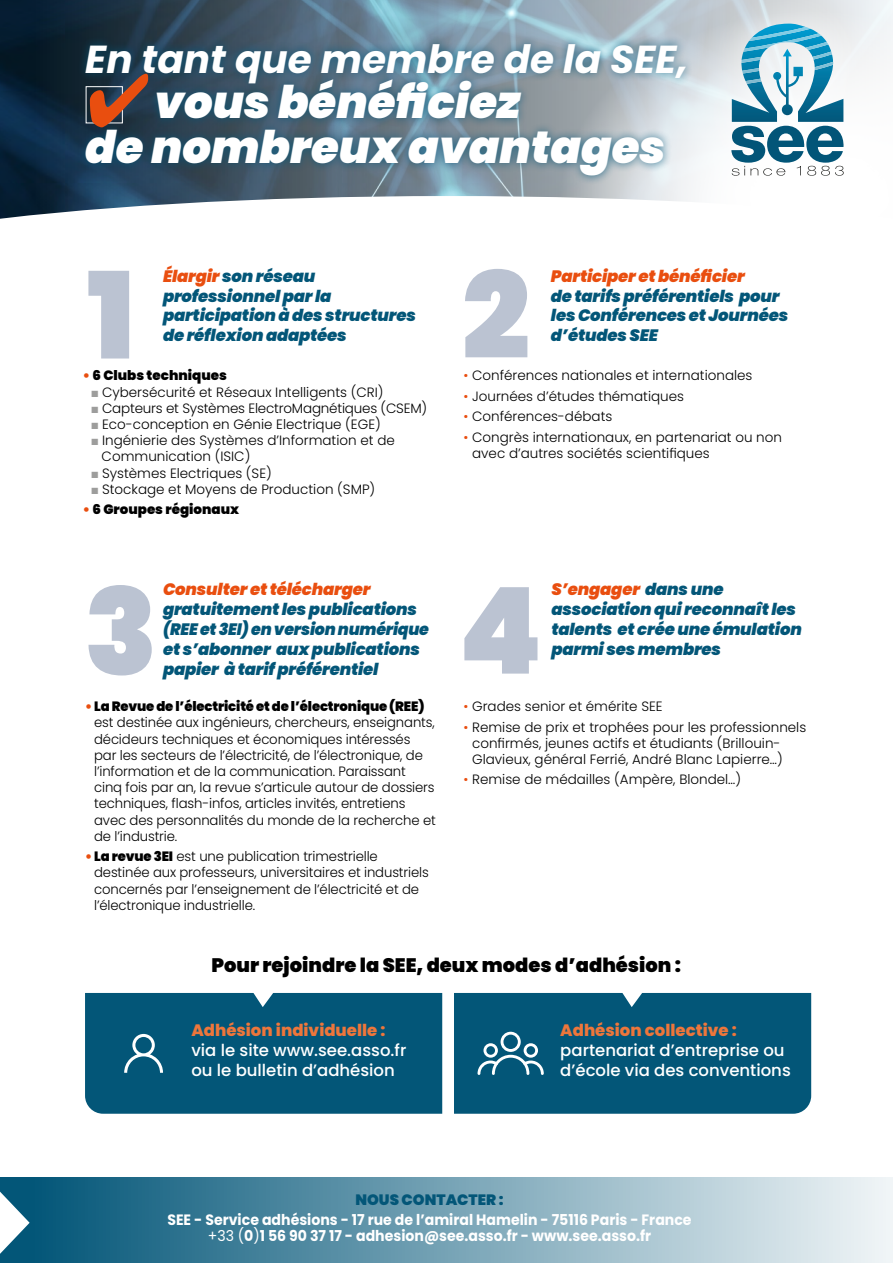
<style>
.page{position:relative;width:893px;height:1263px;background:#fff}
.page>*{position:absolute;margin:0;border:0;box-sizing:border-box;transform-origin:0 0}
.Txt_2{font:900 120px "Poppins";color:#bbc3d2}
.t1{font:italic 900 45px/45px "Poppins";color:#fff}
.t2{font:italic 700 39px "Poppins";color:#fff}
.Txt_2-2{font:900 19.5px "Poppins";color:#000}
.Titre_blanc{font:italic 900 16.5px/19.8px "Poppins";letter-spacing:-.01em;color:#035678}
.t3{font:500 16.5px/19.8px "Poppins";color:#fff}
.t4{font:800 16.5px "Poppins";color:#ee763b}
.Txt_2-3{font:700 15px/15.8px "Poppins";color:#fff;text-align:center;scale:.94 1}
.Txt_2-4{font:900 15px "Poppins";color:#035678}
.Txt_2-5{font:300 13.5px/16.2px "Poppins";color:#000}
.Txt_2-6{font:900 13.5px "Poppins";color:#000}
.s1{color:#e94e0f}
.s2{color:#9d9d9c}
.s3{font-weight:900;color:#e94e0f}
.s4{font-weight:900}
.s5{font-weight:400}
</style>
<div class="page">
<img style="left:0;top:0;width:893px;height:196px">
<svg style="left:0;top:196px;width:560px;height:23px"></svg>
<svg style="left:560px;top:10px;width:333px;height:192px"></svg>
<div style="left:77px;top:35px;width:617px;height:150px;background:#035678;opacity:.75"></div>
<div style="left:454px;top:993px;width:357px;height:121px;background:#035678"></div>
<div style="left:85px;top:993px;width:357px;height:121px;background:#035678"></div>
<div style="left:697px;top:0;width:181px;height:208px;background:#fff;opacity:.75"></div>
<svg style="left:731px;top:24px;width:113px;height:152px"></svg>
<div style="left:0;top:1178px;width:893px;height:85px;background:linear-gradient(to right,#005174,#f1f5f7)"></div>
<svg style="left:90px;top:73px;width:58px;height:54px;background:#264054"></svg>
<div style="left:0;top:1181px;width:30px;height:82px;background:#035678"></div>
<p class="t2" style="left:85px;top:37px;width:604px">En tant que membre de la SEE,</p>
<p class="t1" style="left:85px;top:80px;width:582px;text-indent:69px">vous bénéficiez<br>de nombreux avantages</p>
<p class="Titre_blanc" style="left:163px;top:266px;width:254px"><span class="s1">Élargir</span> son réseau professionnel par la participation à des structures de réflexion adaptées</p>
<p class="Titre_blanc" style="left:551px;top:266px;width:239px"><span class="s1">Participer et bénéficier<br></span>de tarifs préférentiels pour les Conférences et Journées d’études SEE</p>
<p class="Txt_2" style="left:87px;top:247px;width:49px">1</p>
<p class="Txt_2" style="left:462px;top:247px;width:69px">2</p>
<p class="Txt_2-6" style="left:83px;top:368px;width:145px"><span class="s1">•</span> 6 Clubs techniques</p>
<p class="Txt_2-5" style="left:91px;top:384px;width:294px"><span class="s2">■</span> Cybersécurité et Réseaux Intelligents (CRI)</p>
<p class="Txt_2-5" style="left:91px;top:400px;width:337px"><span class="s2">■</span> Capteurs et Systèmes ElectroMagnétiques (CSEM)</p>
<p class="Txt_2-5" style="left:91px;top:416px;width:291px"><span class="s2">■</span> Eco-conception en Génie Electrique (EGE)</p>
<p class="Txt_2-5" style="left:91px;top:432px;width:305px"><span class="s2">■</span> Ingénierie des Systèmes d’Information et de</p>
<p class="Txt_2-5" style="left:102px;top:449px;width:150px">Communication (ISIC)</p>
<p class="Txt_2-5" style="left:91px;top:465px;width:182px"><span class="s2">■</span> Systèmes Electriques (SE)</p>
<p class="Txt_2-5" style="left:91px;top:481px;width:285px"><span class="s2">■</span> Stockage et Moyens de Production (SMP)</p>
<p class="Txt_2-6" style="left:83px;top:502px;width:158px"><span class="s1">•</span> 6 Groupes régionaux</p>
<p class="Txt_2-5" style="left:463px;top:368px;width:290px"><span class="s1">•</span> Conférences nationales et internationales</p>
<p class="Txt_2-5" style="left:463px;top:388px;width:222px"><span class="s1">•</span> Journées d’études thématiques</p>
<p class="Txt_2-5" style="left:463px;top:409px;width:150px"><span class="s1">•</span> Conférences-débats</p>
<p class="Txt_2-5" style="left:472px;top:429px;width:311px;text-indent:-9px"><span class="s1">•</span> Congrès internationaux, en partenariat ou non avec d’autres sociétés scientifiques</p>
<p class="Titre_blanc" style="left:163px;top:580px;width:267px"><span class="s1">Consulter et télécharger </span>gratuitement les publications (REE et 3EI) en version numérique et s’abonner aux publications papier à tarif préférentiel</p>
<p class="Titre_blanc" style="left:551px;top:580px;width:252px"><span class="s1">S’engager</span> dans une association qui reconnaît les talents et crée une émulation parmi ses membres</p>
<p class="Txt_2" style="left:84px;top:563px;width:75px">3</p>
<p class="Txt_2" style="left:458px;top:562px;width:86px">4</p>
<p class="Txt_2-5" style="left:94px;top:698px;width:343px;text-indent:-9px"><span class="s3">•</span> <span class="s4">La Revue de l’électricité et de l’électronique (REE) </span>est destinée aux ingénieurs, chercheurs, enseignants, décideurs techniques et économiques intéressés par les secteurs de l’électricité, de l’électronique, de l’information et de la communication. Paraissant cinq fois par an, la revue s’articule autour de dossiers techniques, flash-infos, articles invités, entretiens avec des personnalités du monde de la recherche et de l’industrie.</p>
<p class="Txt_2-5" style="left:94px;top:848px;width:336px;text-indent:-9px"><span class="s3">•</span> <span class="s4">La revue 3EI</span> est une publication trimestrielle destinée aux professeurs, universitaires et industriels concernés par l’enseignement de l’électricité et de l’électronique industrielle.</p>
<p class="Txt_2-5" style="left:463px;top:698px;width:201px"><span class="s1">•</span> Grades senior et émérite SEE</p>
<p class="Txt_2-5" style="left:472px;top:719px;width:336px;text-indent:-9px"><span class="s1">•</span> Remise de prix et trophées pour les professionnels confirmés, jeunes actifs et étudiants (Brillouin-<br>Glavieux, général Ferrié, André Blanc Lapierre…)</p>
<p class="Txt_2-5" style="left:463px;top:772px;width:279px"><span class="s1">•</span> Remise de médailles (Ampère, Blondel…)</p>
<p class="Txt_2-2" style="left:211px;top:954px;width:471px">Pour rejoindre la SEE, deux modes d’adhésion :</p>
<p class="t4" style="left:191px;top:1021px;width:196px">Adhésion individuelle :</p>
<p class="t3" style="left:191px;top:1040px;width:217px">via le site www.see.asso.fr</p>
<p class="t3" style="left:191px;top:1060px;width:205px">ou le bulletin d’adhésion</p>
<p class="t4" style="left:560px;top:1021px;width:178px">Adhésion collective :</p>
<p class="t3" style="left:560px;top:1040px;width:232px">partenariat d’entreprise ou d’école via des conventions</p>
<p class="Txt_2-4" style="left:355px;top:1191px;width:150px">NOUS CONTACTER :</p>
<p class="Txt_2-3" style="left:167px;top:1212px;width:559px">SEE - Service adhésions - 17 rue de l’amiral Hamelin - 75116 Paris - France <span class="s5">+33 (</span>0<span class="s5">)</span>1 56 90 37 17 - adhesion@see.asso.fr - www.see.asso.fr</p>
</div>
